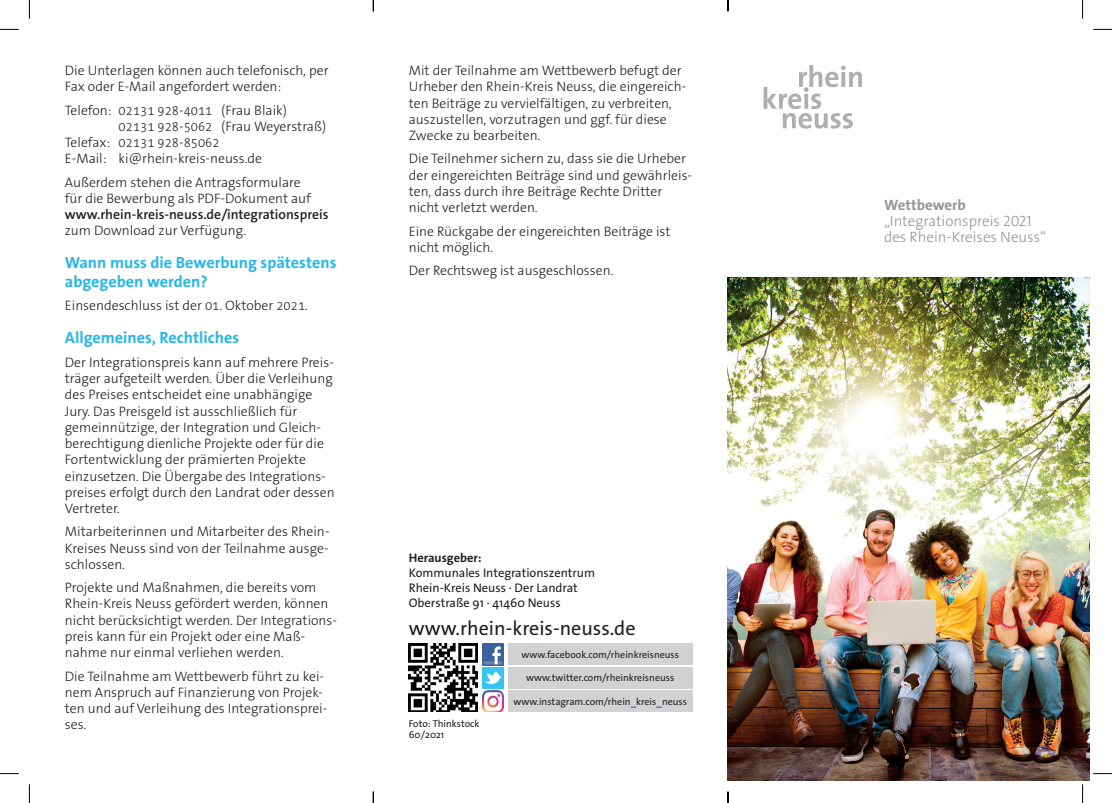
<style>
.page{position:relative;width:1112px;height:803px;background:#fff}
.page>*{position:absolute;margin:0;border:0;box-sizing:border-box;transform-origin:0 0}
.t1{font:20px "The Sans LP5 Plain";color:#231f20}
.t2{font:16.25px/18.8px "The Sans LP7 Bld";color:#26b6ea}
.t3{font:15px/16.2px "The Sans LP3 Lig";color:#939598}
.t4{font:15px "The Sans LP7 Bld";color:#939598}
.t5{font:13.75px/16.2px "The Sans LP3 Lig";color:#231f20}
.t6{font:13.75px "The Sans LP6 Se Bld";color:#231f20}
.t7{font:13px "The Sans LP3 Lig";color:#231f20}
.t8{font:12.5px/15px "The Sans LP5 Plain";color:#231f20}
.t9{font:12.5px "The Sans LP7 Bld";color:#231f20}
.t10{font:10px/11.2px "The Sans LP5 Plain";color:#231f20}
.s1{font-size:13px}
.s2{font-size:13.75px}
</style>
<div class="page">
<svg style="left:763px;top:65px;width:98px;height:64px"></svg>
<img style="left:727px;top:277px;width:362px;height:504px">
<img style="left:409px;top:644px;width:68px;height:68px">
<div style="left:508px;top:644px;width:184px;height:21px;background:#d1d2d4"></div>
<div style="left:508px;top:667px;width:184px;height:21px;background:#d1d2d4"></div>
<div style="left:508px;top:691px;width:184px;height:21px;background:#d1d2d4"></div>
<img style="left:482px;top:644px;width:21px;height:21px">
<img style="left:482px;top:667px;width:21px;height:21px">
<img style="left:482px;top:691px;width:21px;height:21px">
<svg style="left:0;top:29px;width:19px;height:1px"></svg>
<svg style="left:1093px;top:29px;width:18px;height:1px"></svg>
<svg style="left:0;top:773px;width:19px;height:1px"></svg>
<svg style="left:1093px;top:773px;width:18px;height:1px"></svg>
<svg style="left:29px;top:0;width:1px;height:19px"></svg>
<svg style="left:29px;top:784px;width:1px;height:19px"></svg>
<svg style="left:1082px;top:0;width:1px;height:19px"></svg>
<svg style="left:1082px;top:784px;width:1px;height:19px"></svg>
<svg style="left:372px;top:0;width:2px;height:11px"></svg>
<svg style="left:372px;top:792px;width:2px;height:11px"></svg>
<p class="t5" style="left:65px;top:62px;width:265px">Die Unterlagen können auch telefonisch, per<br>Fax oder E-Mail angefordert werden:</p>
<p class="t5" style="left:119px;top:102px;width:209px;text-indent:-54px">Telefon: <span class="s1">02131 928</span>-<span class="s1">4011</span> (Frau Blaik)<br><span class="s1">02131 928</span>-<span class="s1">5062</span> (Frau Weyerstraß)</p>
<p class="t7" style="left:65px;top:134px;width:156px"><span class="s2">Telefax:</span> 02131 928<span class="s2">-</span>85062</p>
<p class="t5" style="left:65px;top:147px;width:237px;line-height:23.4px">E-Mail: ki@rhein-kreis-neuss.de<br>Außerdem stehen die Antragsformulare</p>
<p class="t5" style="left:65px;top:190px;width:247px">für die Bewerbung als PDF-Dokument auf</p>
<p class="t6" style="left:65px;top:206px;width:265px">www.rhein-kreis-neuss.de/integrationspreis</p>
<p class="t5" style="left:65px;top:223px;width:183px">zum Download zur Verfügung.</p>
<p class="t2" style="left:65px;top:254px;width:273px">Wann muss die Bewerbung spätestens abgegeben werden?</p>
<p class="t5" style="left:65px;top:298px;width:245px">Einsendeschluss ist der <span class="s1">01</span>. Oktober <span class="s1">2021</span>.</p>
<p class="t2" style="left:65px;top:329px;width:176px">Allgemeines, Rechtliches</p>
<p class="t5" style="left:65px;top:354px;width:271px">Der Integrationspreis kann auf mehrere Preis&shy;träger aufgeteilt werden. Über die Verleihung des Preises entscheidet eine unabhängige Jury. Das Preisgeld ist ausschließlich für gemeinnützige, der Integration und Gleich&shy;berechtigung dienliche Projekte oder für die Fortentwicklung der prämierten Projekte einzusetzen. Die Übergabe des Integrations&shy;preises erfolgt durch den Landrat oder dessen Vertreter.</p>
<p class="t5" style="left:65px;top:524px;width:266px;text-align:justify">Mitarbeiterinnen und Mitarbeiter des Rhein-Kreises Neuss sind von der Teilnahme ausge&shy;schlossen.</p>
<p class="t5" style="left:65px;top:579px;width:273px">Projekte und Maßnahmen, die bereits vom Rhein-Kreis Neuss gefördert werden, können nicht berücksichtigt werden. Der Integrations&shy;preis kann für ein Projekt oder eine Maß&shy;nahme nur einmal verliehen werden.</p>
<p class="t5" style="left:65px;top:668px;width:264px">Die Teilnahme am Wettbewerb führt zu kei&shy;nem Anspruch auf Finanzierung von Projek&shy;ten und auf Verleihung des Integrationsprei&shy;ses.</p>
<p class="t5" style="left:409px;top:62px;width:279px">Mit der Teilnahme am Wettbewerb befugt der Urheber den Rhein-Kreis Neuss, die eingereich&shy;ten Beiträge zu vervielfältigen, zu verbreiten, auszustellen, vorzutragen und ggf. für diese Zwecke zu bearbeiten.</p>
<p class="t5" style="left:409px;top:151px;width:285px">Die Teilnehmer sichern zu, dass sie die Urheber der eingereichten Beiträge sind und gewährleis&shy;ten, dass durch ihre Beiträge Rechte Dritter nicht verletzt werden.</p>
<p class="t5" style="left:409px;top:223px;width:263px">Eine Rückgabe der eingereichten Beiträge ist nicht möglich.</p>
<p class="t5" style="left:409px;top:262px;width:206px">Der Rechtsweg ist ausgeschlossen.</p>
<p class="t9" style="left:409px;top:550px;width:74px">Herausgeber:</p>
<p class="t8" style="left:409px;top:566px;width:188px">Kommunales Integrationszentrum<br>Rhein-Kreis Neuss · Der Landrat<br>Oberstraße 91 · 41460 Neuss</p>
<h1 class="t1" style="left:409px;top:615px;width:228px">www.rhein-kreis-neuss.de</h1>
<p class="t10" style="left:409px;top:718px;width:72px">Foto: Thinkstock<br>60/2021</p>
<p class="t10" style="left:521px;top:649px;width:159px">www.facebook.com/rheinkreisneuss</p>
<p class="t10" style="left:526px;top:672px;width:150px">www.twitter.com/rheinkreisneuss</p>
<p class="t10" style="left:513px;top:696px;width:175px">www.instagram.com/rhein_kreis_neuss</p>
<p class="t4" style="left:883px;top:195px;width:83px">Wettbewerb</p>
<p class="t3" style="left:883px;top:213px;width:164px">„Integrationspreis 2021 des Rhein-Kreises Neuss“</p>
</div>
